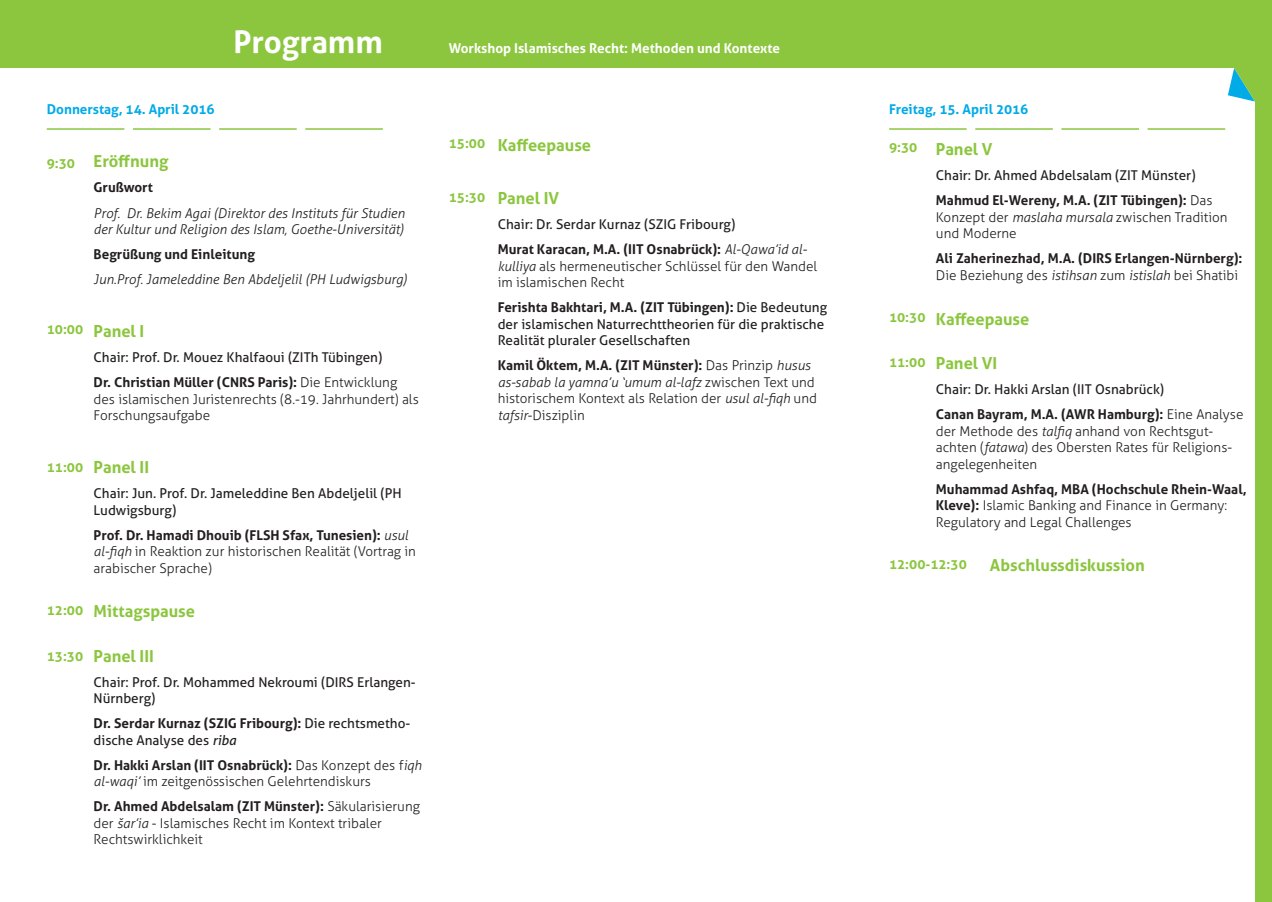
<style>
.page{position:relative;width:1272px;height:902px;background:#fff}
.page>*{position:absolute;margin:0;border:0;box-sizing:border-box;transform-origin:0 0}
.t1{font:700 31.2px "Aller";color:#fff}
.t2{font:700 16.5px "Aller";color:#8bc63e}
.t3{font:300 13.5px/16.5px "Aller";color:#231f20}
.t4{font:13.5px/16.5px "Aller";color:#231f20}
.t5{font:italic 300 13.5px/16.5px "Aller";color:#231f20}
.t6{font:700 13.5px/16.5px "Aller";color:#231f20}
.t7{font:700 13.5px "Aller";color:#8bc63e}
.t8{font:700 13.5px "Aller";color:#fff}
.t9{font:700 13.5px "Aller";color:#00abe7}
.s1{font-weight:700}
.s2{font-style:italic}
.s3{font-weight:300}
.s4{font-weight:300;font-style:italic}
</style>
<div class="page">
<div style="left:0;top:0;width:1271px;height:74px;background:#8bc63e"></div>
<div style="left:1251px;top:9px;width:20px;height:892px;background:#8bc63e"></div>
<div style="left:0;top:68px;width:1254px;height:833px;background:#fff"></div>
<svg style="left:1228px;top:68px;width:27px;height:33px"></svg>
<hr style="left:47px;top:128px;width:77px;height:2px;background:#8bc63e">
<hr style="left:133px;top:128px;width:77px;height:2px;background:#8bc63e">
<hr style="left:219px;top:128px;width:78px;height:2px;background:#8bc63e">
<hr style="left:305px;top:128px;width:78px;height:2px;background:#8bc63e">
<hr style="left:889px;top:128px;width:77px;height:2px;background:#8bc63e">
<hr style="left:975px;top:128px;width:77px;height:2px;background:#8bc63e">
<hr style="left:1061px;top:128px;width:77px;height:2px;background:#8bc63e">
<hr style="left:1147px;top:128px;width:78px;height:2px;background:#8bc63e">
<p class="t1" style="left:233px;top:22px;width:151px">Programm</p>
<p class="t8" style="left:449px;top:39px;width:333px">Workshop Islamisches Recht: Methoden und Kontexte</p>
<p class="t9" style="left:47px;top:101px;width:169px">Donnerstag, 14. April 2016</p>
<p class="t9" style="left:889px;top:101px;width:141px">Freitag, 15. April 2016</p>
<p class="t7" style="left:47px;top:155px;width:30px">9:30</p>
<p class="t7" style="left:47px;top:321px;width:38px">10:00</p>
<p class="t7" style="left:47px;top:458px;width:38px">11:00</p>
<p class="t7" style="left:47px;top:602px;width:38px">12:00</p>
<p class="t7" style="left:47px;top:647px;width:38px">13:30</p>
<p class="t2" style="left:94px;top:151px;width:76px">Eröffnung</p>
<p class="t6" style="left:94px;top:179px;width:61px">Grußwort</p>
<p class="t5" style="left:94px;top:204px;width:313px">Prof. Dr. Bekim Agai (Direktor des Instituts für Studien der Kultur und Religion des Islam, Goethe-Universität)</p>
<p class="t6" style="left:94px;top:246px;width:163px">Begrüßung und Einleitung</p>
<p class="t5" style="left:94px;top:271px;width:315px">Jun.Prof. Jameleddine Ben Abdeljelil (PH Ludwigsburg)</p>
<p class="t2" style="left:94px;top:321px;width:52px">Panel I</p>
<p class="t4" style="left:94px;top:349px;width:290px">Chair: Prof. Dr. Mouez Khalfaoui (ZITh Tübingen)</p>
<p class="t3" style="left:94px;top:374px;width:327px"><span class="s1">Dr. Christian Müller (CNRS Paris):</span> Die Entwicklung des islamischen Juristenrechts (8.-19. Jahrhundert) als<br>Forschungsaufgabe</p>
<p class="t2" style="left:94px;top:457px;width:57px">Panel II</p>
<p class="t4" style="left:94px;top:485px;width:309px">Chair: Jun. Prof. Dr. Jameleddine Ben Abdeljelil (PH<br>Ludwigsburg)</p>
<p class="t3" style="left:94px;top:526px;width:324px"><span class="s1">Prof. Dr. Hamadi Dhouib (FLSH Sfax, Tunesien):</span> <span class="s2">usul al-fiqh</span> in Reaktion zur historischen Realität (Vortrag in arabischer Sprache)</p>
<p class="t2" style="left:94px;top:601px;width:103px">Mittagspause</p>
<p class="t2" style="left:94px;top:645px;width:62px">Panel III</p>
<p class="t4" style="left:94px;top:673px;width:324px">Chair: Prof. Dr. Mohammed Nekroumi (DIRS Erlangen-<br>Nürnberg)</p>
<p class="t4" style="left:94px;top:715px;width:318px"><span class="s1">Dr. Serdar Kurnaz (SZIG Fribourg):</span> Die rechtsmetho&shy;dische Analyse des <span class="s2">riba</span></p>
<p class="t3" style="left:94px;top:756px;width:330px"><span class="s1">Dr. Hakki Arslan (IIT Osnabrück):</span> Das Konzept des f<span class="s2">iqh al-waqi’</span> im zeitgenössischen Gelehrtendiskurs</p>
<p class="t3" style="left:94px;top:798px;width:328px"><span class="s1">Dr. Ahmed Abdelsalam (ZIT Münster):</span> Säkularisierung der <span class="s2">šar’ia</span> - Islamisches Recht im Kontext tribaler<br>Rechtswirklichkeit</p>
<p class="t2" style="left:497px;top:135px;width:95px">Kaffeepause</p>
<p class="t2" style="left:497px;top:188px;width:63px">Panel IV</p>
<p class="t4" style="left:497px;top:216px;width:239px">Chair: Dr. Serdar Kurnaz (SZIG Fribourg)</p>
<p class="t3" style="left:497px;top:241px;width:321px"><span class="s1">Murat Karacan, M.A. (IIT Osnabrück):</span> <span class="s2">Al-Qawa’id al&shy;kulliya</span> als hermeneutischer Schlüssel für den Wandel im islamischen Recht</p>
<p class="t4" style="left:497px;top:299px;width:331px"><span class="s1">Ferishta Bakhtari, M.A. (ZIT Tübingen):</span> Die Bedeutung der islamischen Naturrechttheorien für die praktische<br>Realität pluraler Gesellschaften</p>
<p class="t3" style="left:497px;top:357px;width:321px"><span class="s1">Kamil Öktem, M.A. (ZIT Münster):</span> Das Prinzip <span class="s2">husus as-sabab la yamna’u ‘umum al-lafz</span> zwischen Text und historischem Kontext als Relation der <span class="s2">usul al-fiqh</span> und <span class="s2">tafsir</span>-Disziplin</p>
<p class="t7" style="left:449px;top:135px;width:38px">15:00</p>
<p class="t7" style="left:889px;top:139px;width:30px">9:30</p>
<p class="t2" style="left:935px;top:139px;width:58px">Panel V</p>
<p class="t4" style="left:935px;top:167px;width:261px">Chair: Dr. Ahmed Abdelsalam (ZIT Münster)</p>
<p class="t3" style="left:935px;top:192px;width:293px"><span class="s1">Mahmud El-Wereny, M.A. (ZIT Tübingen):</span> Das<br>Konzept der <span class="s2">maslaha mursala</span> zwischen Tradition und Moderne</p>
<p class="t6" style="left:935px;top:250px;width:308px">Ali Zaherinezhad, M.A. (DIRS Erlangen-Nürnberg):<br><span class="s3">Die Beziehung des</span> <span class="s4">istihsan</span> <span class="s3">zum</span> <span class="s4">istislah</span> <span class="s3">bei Shatibi</span></p>
<p class="t2" style="left:935px;top:308px;width:95px">Kaffeepause</p>
<p class="t2" style="left:935px;top:353px;width:63px">Panel VI</p>
<p class="t4" style="left:935px;top:381px;width:230px">Chair: Dr. Hakki Arslan (IIT Osnabrück)</p>
<p class="t3" style="left:935px;top:406px;width:309px"><span class="s1">Canan Bayram, M.A. (AWR Hamburg):</span> Eine Analyse der Methode des <span class="s2">talfiq</span> anhand von Rechtsgut&shy;achten (<span class="s2">fatawa</span>) des Obersten Rates für Religions&shy;angelegenheiten</p>
<p class="t3" style="left:935px;top:480px;width:312px"><span class="s1">Muhammad Ashfaq, MBA (Hochschule Rhein-Waal,<br>Kleve):</span> Islamic Banking and Finance in Germany:<br>Regulatory and Legal Challenges</p>
<p class="t2" style="left:989px;top:555px;width:156px">Abschlussdiskussion</p>
<p class="t7" style="left:449px;top:189px;width:38px">15:30</p>
<p class="t7" style="left:889px;top:309px;width:38px">10:30</p>
<p class="t7" style="left:889px;top:354px;width:38px">11:00</p>
<p class="t7" style="left:889px;top:556px;width:79px">12:00-12:30</p>
</div>
